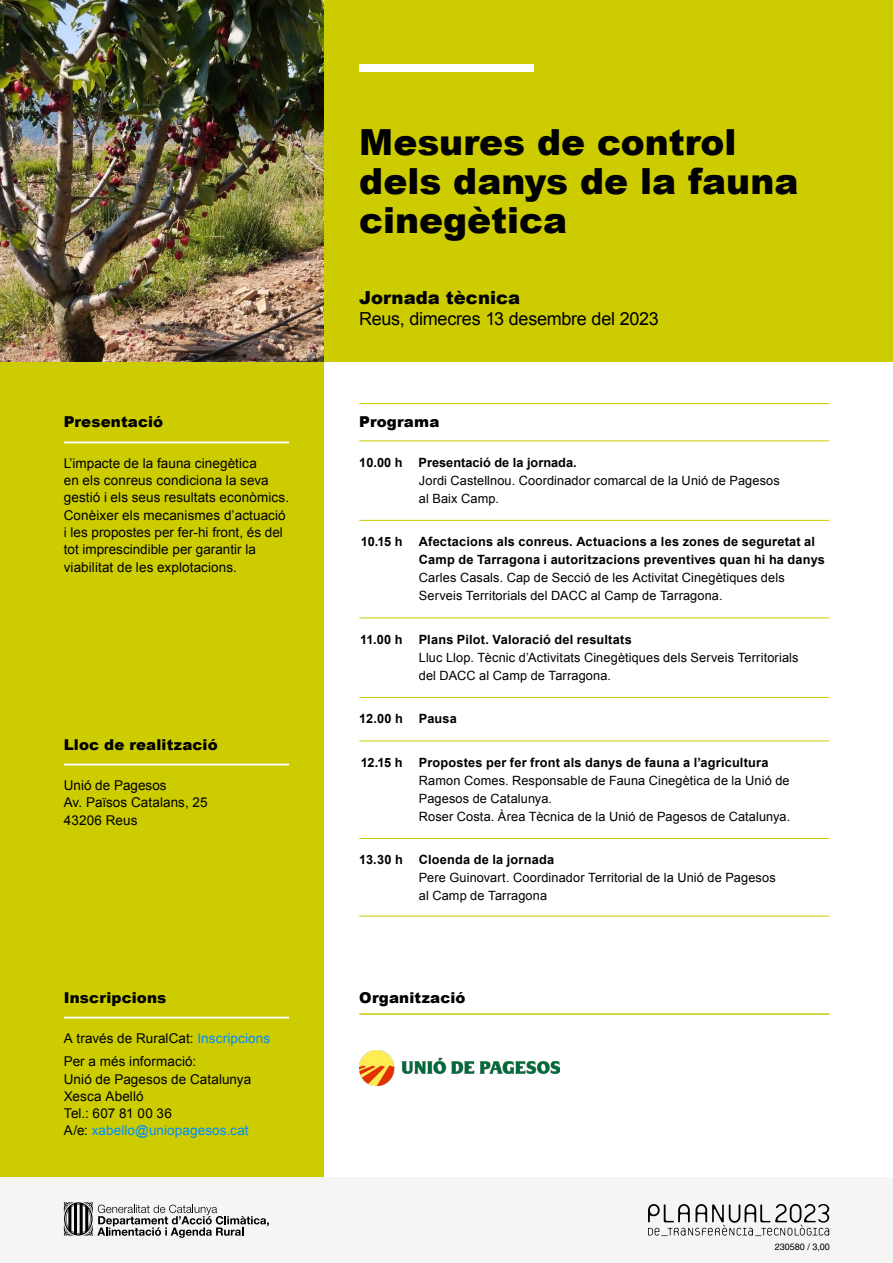
<style>
.page{position:relative;width:893px;height:1263px;background:#fff}
.page>*{position:absolute;margin:0;border:0;box-sizing:border-box;transform-origin:0 0}
.t1{font:900 36px/39px "Arial";color:#000}
.t2{font:18px "Arial";letter-spacing:-.015em;color:#000}
.t3{font:900 18px "Arial";letter-spacing:.005em;color:#000}
.t4{font:900 15px "Arial";letter-spacing:.01em;color:#000}
.P4{font:13.5px/17.2px "Arial";letter-spacing:.005em;color:#000}
.P4-2{font:13.5px "Arial";letter-spacing:.01em;color:#008cff}
.P1{font:12.75px/18px "Arial";letter-spacing:.01em;color:#000}
.P1-2{font:700 12.75px/18px "Arial";letter-spacing:.015em;color:#000}
.t5{font:9px "Helvetica";color:#000}
.s1{color:#008cff}
.s2{color:#000}
.s3{font-weight:700}
.s4{font-weight:400}
</style>
<div class="page">
<div style="left:0;top:361px;width:323px;height:817px;background:#cc0"></div>
<div style="left:323px;top:0;width:570px;height:361px;background:#cc0"></div>
<div style="left:0;top:1178px;width:893px;height:85px;background:#f5f5f5"></div>
<svg style="left:64px;top:1202px;width:205px;height:36px"></svg>
<div style="left:359px;top:64px;width:175px;height:7px;background:#fff"></div>
<svg style="left:648px;top:1204px;width:181px;height:32px"></svg>
<hr style="left:64px;top:441px;width:225px;height:2px;background:#fff">
<hr style="left:64px;top:764px;width:225px;height:1px;background:#fff">
<hr style="left:64px;top:1017px;width:225px;height:1px;background:#fff">
<img style="left:0;top:0;width:323px;height:361px">
<hr style="left:359px;top:403px;width:470px;height:1px;background:#cc0">
<hr style="left:359px;top:440px;width:470px;height:1px;background:#cc0">
<hr style="left:359px;top:520px;width:470px;height:1px;background:#cc0">
<hr style="left:359px;top:617px;width:470px;height:1px;background:#cc0">
<hr style="left:359px;top:697px;width:470px;height:1px;background:#cc0">
<hr style="left:359px;top:740px;width:470px;height:1px;background:#cc0">
<hr style="left:359px;top:838px;width:470px;height:1px;background:#cc0">
<hr style="left:359px;top:916px;width:470px;height:1px;background:#cc0">
<hr style="left:359px;top:1013px;width:470px;height:2px;background:#cc0">
<img style="left:359px;top:1050px;width:201px;height:35px">
<h6 class="t4" style="left:64px;top:411px;width:101px">Presentació</h6>
<p class="P4" style="left:64px;top:455px;width:227px">L’impacte de la fauna cinegètica<br>en els conreus condiciona la seva gestió i els seus resultats econòmics.<br>Conèixer els mecanismes d’actuació i les propostes per fer-hi front, és del tot imprescindible per garantir la viabilitat de les explotacions.</p>
<h6 class="t4" style="left:64px;top:733px;width:155px">Lloc de realització</h6>
<p class="P4" style="left:64px;top:777px;width:145px">Unió de Pagesos<br>Av. Països Catalans, 25<br>43206 Reus</p>
<h6 class="t4" style="left:64px;top:986px;width:104px">Inscripcions</h6>
<p class="P4" style="left:64px;top:1030px;width:208px">A través de RuralCat: <span class="s1">Inscripcions</span></p>
<p class="P4" style="left:64px;top:1053px;width:134px">Per a més informació:</p>
<p class="P4" style="left:64px;top:1070px;width:189px">Unió de Pagesos de Catalunya</p>
<p class="P4" style="left:64px;top:1088px;width:81px">Xesca Abelló</p>
<p class="P4" style="left:64px;top:1105px;width:110px">Tel.: 607 81 00 36</p>
<p class="P4-2" style="left:64px;top:1122px;width:186px"><span class="s2">A/e:</span> xabello@uniopagesos.cat</p>
<h1 class="t1" style="left:359px;top:122px;width:441px">Mesures de control dels danys de la fauna cinegètica</h1>
<h2 class="t3" style="left:359px;top:285px;width:162px">Jornada tècnica</h2>
<h3 class="t2" style="left:359px;top:307px;width:301px">Reus, dimecres 13 desembre del 2023</h3>
<h4 class="t4" style="left:359px;top:411px;width:82px">Programa</h4>
<p class="P1-2" style="left:359px;top:453px;width:45px">10.00 h</p>
<p class="P1" style="left:419px;top:453px;width:363px"><span class="s3">Presentació de la jornada.<br></span>Jordi Castellnou. Coordinador comarcal de la Unió de Pagesos al Baix Camp.</p>
<p class="P1-2" style="left:361px;top:533px;width:43px">10.15 h</p>
<p class="P1-2" style="left:419px;top:533px;width:408px">Afectacions als conreus. Actuacions a les zones de seguretat al Camp de Tarragona i autoritzacions preventives quan hi ha danys <span class="s4">Carles Casals. Cap de Secció de les Activitat Cinegètiques dels Serveis Territorials del DACC al Camp de Tarragona.</span></p>
<p class="P1-2" style="left:360px;top:630px;width:44px">11.00 h</p>
<p class="P1" style="left:419px;top:630px;width:381px"><span class="s3">Plans Pilot. Valoració del resultats<br></span>Lluc Llop. Tècnic d’Activitats Cinegètiques dels Serveis Territorials del DACC al Camp de Tarragona.</p>
<p class="P1-2" style="left:359px;top:710px;width:99px">12.00 h Pausa</p>
<p class="P1-2" style="left:361px;top:753px;width:43px">12.15 h</p>
<p class="P1" style="left:419px;top:753px;width:373px"><span class="s3">Propostes per fer front als danys de fauna a l’agricultura </span>Ramon Comes. Responsable de Fauna Cinegètica de la Unió de Pagesos de Catalunya.<br>Roser Costa. Àrea Tècnica de la Unió de Pagesos de Catalunya.</p>
<p class="P1-2" style="left:359px;top:851px;width:45px">13.30 h</p>
<p class="P1" style="left:419px;top:851px;width:358px"><span class="s3">Cloenda de la jornada<br></span>Pere Guinovart. Coordinador Territorial de la Unió de Pagesos al Camp de Tarragona</p>
<h5 class="t4" style="left:359px;top:986px;width:108px">Organització</h5>
<p class="t5" style="left:775px;top:1241px;width:57px">230580 / 3,00</p>
</div>
